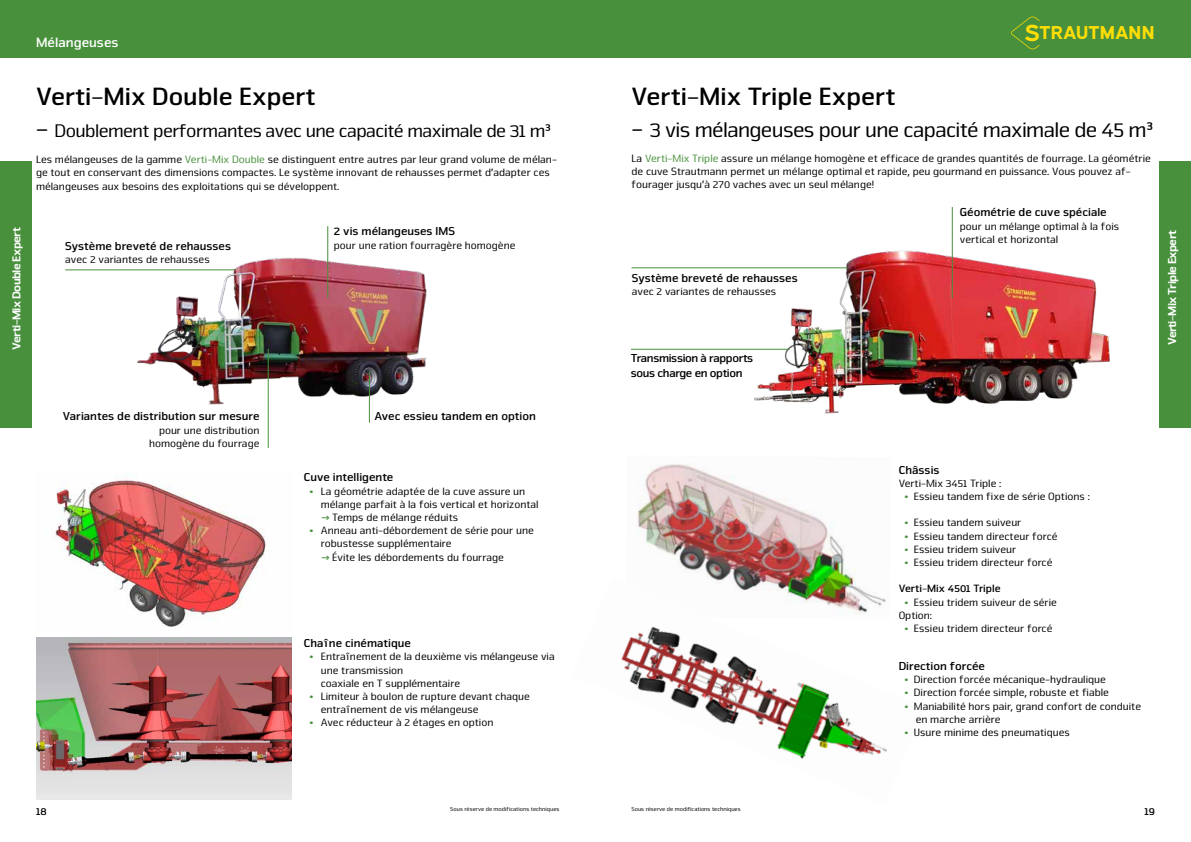
<style>
.page{position:relative;width:1191px;height:842px;background:#fff}
.page>*{position:absolute;margin:0;border:0;box-sizing:border-box;transform-origin:0 0}
.t1{font:700 26px "Nuri Pro";color:#000}
.t2{font:22px "Nuri Pro";letter-spacing:-.03em;color:#000}
.t3{font:19px "Nuri Pro";letter-spacing:-.03em;color:#000}
.t4{font:700 18.7px "Expressway Rg";color:#ffdd06}
.t5{font:700 14px "Nuri Pro";color:#fff}
.t6{font:700 12px "Nuri Pro";color:#000}
.t7{font:900 12px "Nuri Pro";letter-spacing:-.05em;color:#fff}
.t8{font:700 12px/14.4px "Nuri Pro";letter-spacing:-.03em;color:#000}
.t9{font:11px/13.2px "Nuri Pro";color:#000}
.t10{font:700 11px "Nuri Pro";color:#000}
.t11{font:6px "Nuri Pro";color:#000}
.s1{font-weight:700;font-size:26px}
.s2{color:#48903c}
.s3{font-weight:700;color:#48903c}
.s4{font-size:23.4px}
.s5{font-size:26px}
</style>
<div class="page">
<div style="left:0;top:0;width:1191px;height:57px;background:#48903c"></div>
<svg style="left:1011px;top:16px;width:28px;height:33px"></svg>
<div style="left:0;top:162px;width:31px;height:266px;background:#48903c"></div>
<img style="left:67px;top:236px;width:360px;height:198px">
<hr style="left:65px;top:269px;width:170px;height:1px;background:#48903c">
<hr style="left:327px;top:226px;width:1px;height:72px;background:#48903c">
<hr style="left:369px;top:372px;width:1px;height:51px;background:#48903c">
<hr style="left:268px;top:349px;width:1px;height:99px;background:#48903c">
<img style="left:54px;top:476px;width:212px;height:151px">
<img style="left:36px;top:638px;width:256px;height:161px">
<div style="left:1159px;top:162px;width:32px;height:266px;background:#48903c"></div>
<img style="left:637px;top:464px;width:219px;height:114px">
<img style="left:621px;top:578px;width:266px;height:181px">
<img style="left:653px;top:207px;width:457px;height:207px">
<hr style="left:951px;top:207px;width:1px;height:91px;background:#48903c">
<hr style="left:631px;top:267px;width:216px;height:1px;background:#48903c">
<hr style="left:631px;top:349px;width:158px;height:1px;background:#48903c">
<p class="t5" style="left:36px;top:34px;width:84px">Mélangeuses</p>
<h1 class="t1" style="left:36px;top:81px;width:281px">Verti-Mix Double Expert</h1>
<h3 class="t3" style="left:36px;top:119px;width:517px"><span class="s1">-</span> Doublement performantes avec une capacité maximale de 31 m³</h3>
<p class="t9" style="left:36px;top:153px;width:522px">Les mélangeuses de la gamme <span class="s2">Verti-Mix Double</span> se distinguent entre autres par leur grand volume de mélan&shy;ge tout en conservant des dimensions compactes. Le système innovant de rehausses permet d’adapter ces mélangeuses aux besoins des exploitations qui se développent.</p>
<p class="t7" style="left:9px;top:349px;width:124px;rotate:-90deg">Verti-Mix Double Expert</p>
<p class="t6" style="left:65px;top:239px;width:167px">Système breveté de rehausses</p>
<p class="t9" style="left:65px;top:253px;width:146px">avec 2 variantes de rehausses</p>
<p class="t6" style="left:334px;top:224px;width:123px">2 vis mélangeuses IMS</p>
<p class="t9" style="left:334px;top:239px;width:183px">pour une ration fourragère homogène</p>
<p class="t6" style="left:63px;top:409px;width:198px">Variantes de distribution sur mesure</p>
<p class="t6" style="left:374px;top:409px;width:163px">Avec essieu tandem en option</p>
<p class="t9" style="left:149px;top:424px;width:112px;text-align:right">pour une distribution homogène du fourrage</p>
<p class="t6" style="left:304px;top:470px;width:91px">Cuve intelligente</p>
<p class="t9" style="left:321px;top:484px;width:219px;text-indent:-11px"><span class="s3">•</span> La géométrie adaptée de la cuve assure un mélange parfait à la fois vertical et horizontal</p>
<p class="t9" style="left:321px;top:511px;width:139px"><span class="s2">→</span> Temps de mélange réduits</p>
<p class="t9" style="left:321px;top:524px;width:215px;text-indent:-11px"><span class="s3">•</span> Anneau anti-débordement de série pour une robustesse supplémentaire</p>
<p class="t9" style="left:321px;top:550px;width:185px"><span class="s2">→</span> Évite les débordements du fourrage</p>
<p class="t6" style="left:304px;top:636px;width:109px">Chaîne cinématique</p>
<p class="t9" style="left:321px;top:650px;width:235px;text-indent:-11px"><span class="s3">•</span> Entraînement de la deuxième vis mélangeuse via une transmission<br>coaxiale en T supplémentaire</p>
<p class="t9" style="left:321px;top:690px;width:210px;text-indent:-11px"><span class="s3">•</span> Limiteur à boulon de rupture devant chaque entraînement de vis mélangeuse</p>
<p class="t9" style="left:309px;top:716px;width:186px"><span class="s3">•</span> Avec réducteur à 2 étages en option</p>
<h3 class="t4" style="left:1024px;top:18px;width:132px"><span class="s4">S</span>TRAUTMANN</h3>
<h1 class="t1" style="left:631px;top:81px;width:265px">Verti-Mix Triple Expert</h1>
<h2 class="t2" style="left:631px;top:117px;width:523px"><span class="s5">-</span> 3 vis mélangeuses pour une capacité maximale de 45 m³</h2>
<p class="t9" style="left:631px;top:152px;width:521px">La <span class="s2">Verti-Mix Triple</span> assure un mélange homogène et efficace de grandes quantités de fourrage. La géométrie de cuve Strautmann permet un mélange optimal et rapide, peu gourmand en puissance. Vous pouvez af&shy;fourager jusqu’à 270 vaches avec un seul mélange!</p>
<p class="t6" style="left:632px;top:271px;width:167px">Système breveté de rehausses</p>
<p class="t9" style="left:632px;top:285px;width:146px">avec 2 variantes de rehausses</p>
<p class="t8" style="left:631px;top:351px;width:124px">Transmission à rapports sous charge en option</p>
<p class="t6" style="left:960px;top:205px;width:148px">Géométrie de cuve spéciale</p>
<p class="t9" style="left:960px;top:219px;width:161px">pour un mélange optimal à la fois vertical et horizontal</p>
<p class="t7" style="left:1165px;top:345px;width:116px;rotate:-90deg">Verti-Mix Triple Expert</p>
<p class="t6" style="left:898px;top:462px;width:42px">Châssis</p>
<p class="t9" style="left:898px;top:477px;width:104px">Verti-Mix 3451 Triple :</p>
<p class="t9" style="left:904px;top:490px;width:187px"><span class="s3">•</span> Essieu tandem fixe de série Options :</p>
<p class="t9" style="left:904px;top:516px;width:119px"><span class="s3">•</span> Essieu tandem suiveur</p>
<p class="t9" style="left:904px;top:529px;width:155px"><span class="s3">•</span> Essieu tandem directeur forcé</p>
<p class="t9" style="left:904px;top:543px;width:113px"><span class="s3">•</span> Essieu tridem suiveur</p>
<p class="t9" style="left:904px;top:556px;width:150px"><span class="s3">•</span> Essieu tridem directeur forcé</p>
<p class="t10" style="left:898px;top:582px;width:104px">Verti-Mix 4501 Triple</p>
<p class="t9" style="left:898px;top:595px;width:160px;text-indent:6px"><span class="s3">•</span> Essieu tridem suiveur de série<br>Option:</p>
<p class="t9" style="left:904px;top:622px;width:150px"><span class="s3">•</span> Essieu tridem directeur forcé</p>
<p class="t6" style="left:898px;top:659px;width:88px">Direction forcée</p>
<p class="t9" style="left:904px;top:673px;width:203px"><span class="s3">•</span> Direction forcée mécanique-hydraulique</p>
<p class="t9" style="left:904px;top:686px;width:206px"><span class="s3">•</span> Direction forcée simple, robuste et fiable</p>
<p class="t9" style="left:915px;top:699px;width:227px;text-indent:-11px"><span class="s3">•</span> Maniabilité hors pair, grand confort de conduite en marche arrière</p>
<p class="t9" style="left:904px;top:726px;width:167px"><span class="s3">•</span> Usure minime des pneumatiques</p>
<p class="t11" style="left:450px;top:805px;width:111px">Sous réserve de modifications techniques</p>
<p class="t11" style="left:631px;top:805px;width:111px">Sous réserve de modifications techniques</p>
<p class="t10" style="left:36px;top:804px;width:12px">18</p>
<p class="t10" style="left:1144px;top:804px;width:12px">19</p>
</div>
